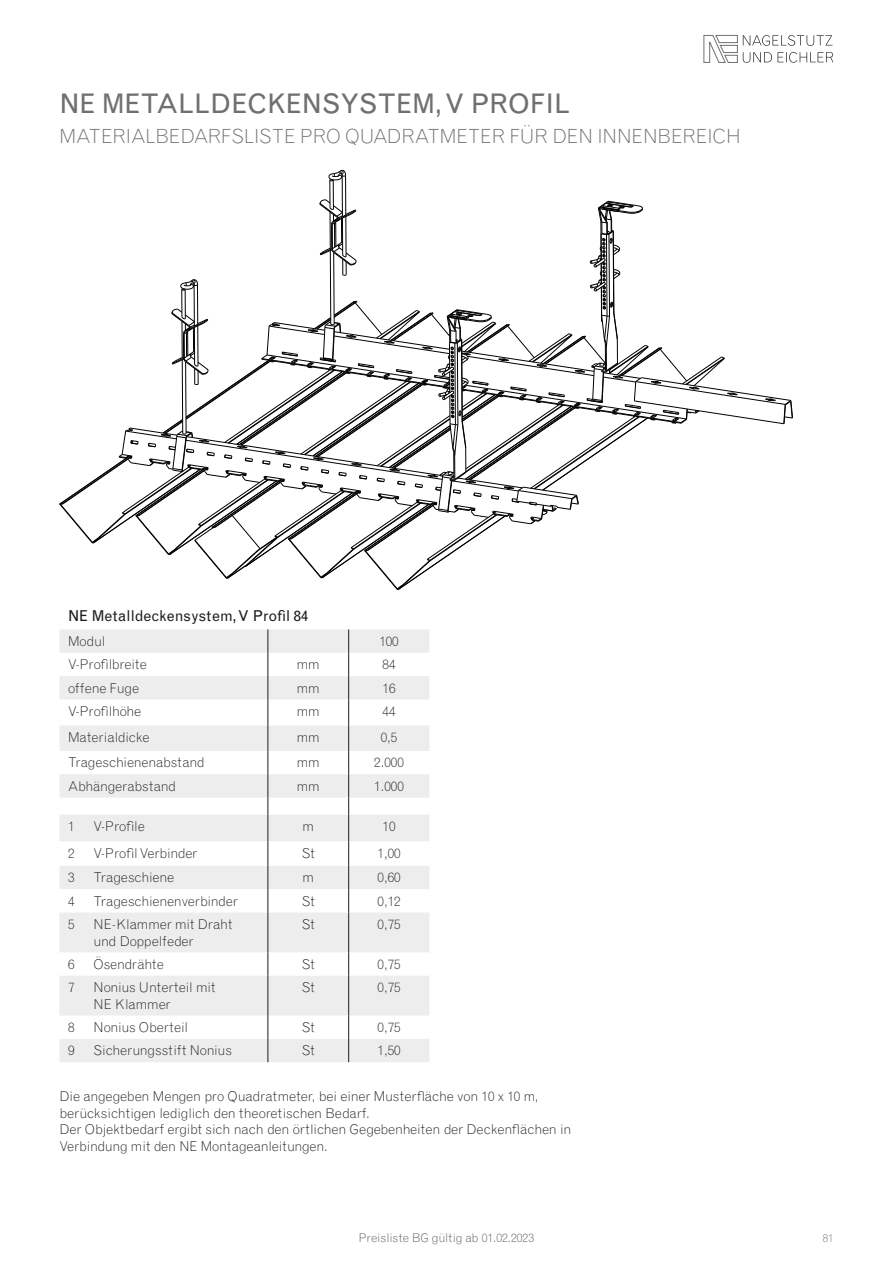
<style>
.page{position:relative;width:893px;height:1263px;background:#fff}
.page>*{position:absolute;margin:0;border:0;box-sizing:border-box;transform-origin:0 0}
.t1{font:27px "Grotesque MT Std";letter-spacing:-.005em;color:#70706f}
.t2{font:300 19.5px "Grotesque MT Std";letter-spacing:-.005em;color:#70706f}
.t3{font:15px "Grotesque MT Std";color:#1d1d1b}
.t4{font:300 13.5px/16.5px "Grotesque MT Std";letter-spacing:-.015em;color:#1d1d1b}
.t5{font:300 12px "Grotesque MT Std";color:#575756}
.t6{font:300 11.25px "Grotesque MT Std";color:#70706f}
</style>
<div class="page">
<svg style="left:703px;top:35px;width:130px;height:28px"></svg>
<svg style="left:60px;top:170px;width:733px;height:420px"></svg>
<svg style="left:60px;top:629px;width:369px;height:433px;fill:#ededed"></svg>
<hr style="left:268px;top:912px;width:1px;height:40px;background:#1d1d1b">
<svg style="left:268px;top:952px;width:1px;height:24px"></svg>
<hr style="left:268px;top:976px;width:1px;height:39px;background:#1d1d1b">
<svg style="left:268px;top:1015px;width:1px;height:47px"></svg>
<svg style="left:268px;top:629px;width:1px;height:283px"></svg>
<svg style="left:348px;top:629px;width:1px;height:283px"></svg>
<hr style="left:348px;top:912px;width:1px;height:40px;background:#1d1d1b">
<svg style="left:348px;top:952px;width:1px;height:24px"></svg>
<hr style="left:348px;top:976px;width:1px;height:39px;background:#1d1d1b">
<svg style="left:348px;top:1015px;width:1px;height:47px"></svg>
<p class="t1" style="left:60px;top:88px;width:512px">NE METALLDECKENSYSTEM, V PROFIL</p>
<p class="t2" style="left:60px;top:124px;width:683px">MATERIALBEDARFSLISTE PRO QUADRATMETER FÜR DEN INNENBEREICH</p>
<p class="t3" style="left:68px;top:607px;width:242px">NE Metalldeckensystem, V Profil 84</p>
<p class="t4" style="left:68px;top:633px;width:39px">Modul</p>
<p class="t4" style="left:379px;top:633px;width:21px">100</p>
<p class="t4" style="left:68px;top:656px;width:80px">V-Profilbreite</p>
<p class="t4" style="left:297px;top:656px;width:25px">mm</p>
<p class="t4" style="left:383px;top:656px;width:14px">84</p>
<p class="t4" style="left:68px;top:680px;width:73px">offene Fuge</p>
<p class="t4" style="left:297px;top:680px;width:25px">mm</p>
<p class="t4" style="left:383px;top:680px;width:14px">16</p>
<p class="t4" style="left:68px;top:703px;width:75px">V-Profilhöhe</p>
<p class="t4" style="left:297px;top:703px;width:25px">mm</p>
<p class="t4" style="left:383px;top:703px;width:14px">44</p>
<p class="t4" style="left:68px;top:729px;width:83px">Materialdicke</p>
<p class="t4" style="left:297px;top:729px;width:25px">mm</p>
<p class="t4" style="left:381px;top:729px;width:18px">0,5</p>
<p class="t4" style="left:68px;top:754px;width:138px">Trageschienenabstand</p>
<p class="t4" style="left:297px;top:754px;width:25px">mm</p>
<p class="t4" style="left:374px;top:754px;width:31px">2.000</p>
<p class="t4" style="left:68px;top:778px;width:110px">Abhängerabstand</p>
<p class="t4" style="left:297px;top:778px;width:25px">mm</p>
<p class="t4" style="left:374px;top:778px;width:31px">1.000</p>
<p class="t4" style="left:68px;top:818px;width:8px">1</p>
<p class="t4" style="left:94px;top:818px;width:53px">V-Profile</p>
<p class="t4" style="left:303px;top:818px;width:13px">m</p>
<p class="t4" style="left:383px;top:818px;width:14px">10</p>
<p class="t4" style="left:68px;top:845px;width:8px">2</p>
<p class="t4" style="left:94px;top:845px;width:105px">V-Profil Verbinder</p>
<p class="t4" style="left:302px;top:845px;width:15px">St</p>
<p class="t4" style="left:378px;top:845px;width:25px">1,00</p>
<p class="t4" style="left:68px;top:869px;width:8px">3</p>
<p class="t4" style="left:94px;top:869px;width:82px">Trageschiene</p>
<p class="t4" style="left:303px;top:869px;width:13px">m</p>
<p class="t4" style="left:378px;top:869px;width:25px">0,60</p>
<p class="t4" style="left:68px;top:893px;width:8px">4</p>
<p class="t4" style="left:94px;top:893px;width:146px">Trageschienenverbinder</p>
<p class="t4" style="left:302px;top:893px;width:15px">St</p>
<p class="t4" style="left:378px;top:893px;width:25px">0,12</p>
<p class="t4" style="left:68px;top:916px;width:8px">5</p>
<p class="t4" style="left:94px;top:916px;width:140px">NE-Klammer mit Draht und Doppelfeder</p>
<p class="t4" style="left:302px;top:916px;width:15px">St</p>
<p class="t4" style="left:378px;top:916px;width:25px">0,75</p>
<p class="t4" style="left:68px;top:956px;width:8px">6</p>
<p class="t4" style="left:94px;top:956px;width:72px">Ösendrähte</p>
<p class="t4" style="left:302px;top:956px;width:15px">St</p>
<p class="t4" style="left:378px;top:956px;width:25px">0,75</p>
<p class="t4" style="left:68px;top:979px;width:8px">7</p>
<p class="t4" style="left:94px;top:979px;width:124px">Nonius Unterteil mit<br>NE Klammer</p>
<p class="t4" style="left:302px;top:979px;width:15px">St</p>
<p class="t4" style="left:378px;top:979px;width:25px">0,75</p>
<p class="t4" style="left:68px;top:1019px;width:8px">8</p>
<p class="t4" style="left:94px;top:1019px;width:96px">Nonius Oberteil</p>
<p class="t4" style="left:302px;top:1019px;width:15px">St</p>
<p class="t4" style="left:378px;top:1019px;width:25px">0,75</p>
<p class="t4" style="left:68px;top:1042px;width:8px">9</p>
<p class="t4" style="left:94px;top:1042px;width:140px">Sicherungsstift Nonius</p>
<p class="t4" style="left:302px;top:1042px;width:15px">St</p>
<p class="t4" style="left:378px;top:1042px;width:25px">1,50</p>
<p class="t4" style="left:60px;top:1088px;width:480px">Die angegeben Mengen pro Quadratmeter, bei einer Musterfläche von 10 x 10 m,</p>
<p class="t4" style="left:60px;top:1105px;width:312px">berücksichtigen lediglich den theoretischen Bedarf.</p>
<p class="t4" style="left:60px;top:1121px;width:513px">Der Objektbedarf ergibt sich nach den örtlichen Gegebenheiten der Deckenflächen in</p>
<p class="t4" style="left:60px;top:1138px;width:270px">Verbindung mit den NE Montageanleitungen.</p>
<p class="t5" style="left:359px;top:1230px;width:177px">Preisliste BG gültig ab 01.02.2023</p>
<p class="t6" style="left:823px;top:1231px;width:12px">81</p>
</div>
